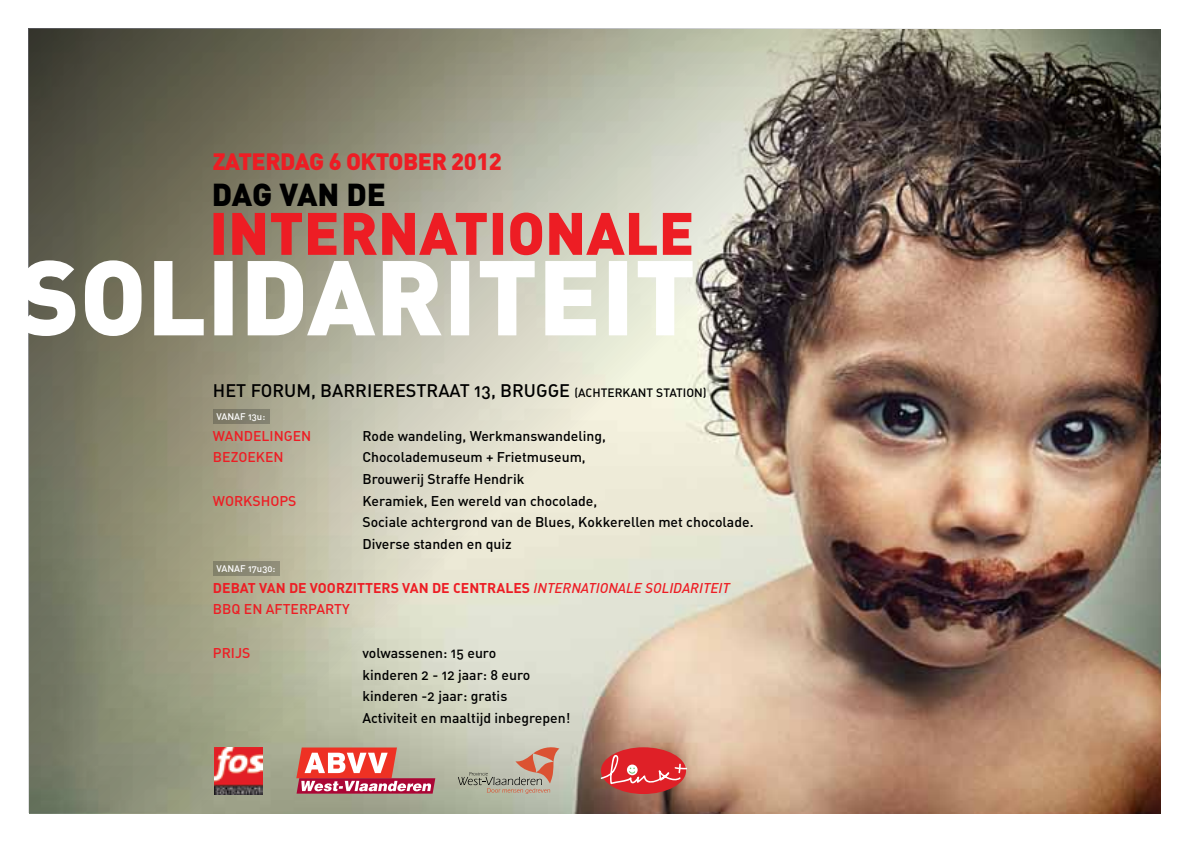
<style>
.page{position:relative;width:1191px;height:842px;background:#fff}
.page>*{position:absolute;margin:0;border:0;box-sizing:border-box;transform-origin:0 0}
.t1{font:900 31.4px "DIN";letter-spacing:-.01em;color:#000}
.t2{font:900 23.4px "DIN";letter-spacing:-.02em;color:#ed1d24}
.t3{font:18px "DIN Medium Alternate";color:#000}
.t4{font:14px/21.8px "DIN Medium Alternate";color:#000}
.t5{font:500 14px/21.8px "DIN";color:#000}
.t6{font:14px "DIN Bold Alternate";color:#ed1d24}
.t7{font:14px "DIN Medium Alternate";color:#ed1d24}
.t8{font:9.6px "DIN Medium Alternate";color:#fff}
.s1{font-size:12px}
.s2{font-family:"DIN";font-weight:500;font-style:italic}
</style>
<div class="page">
<img style="left:28px;top:28px;width:1131px;height:784px">
<svg style="left:296px;top:747px;width:139px;height:47px"></svg>
<svg style="left:458px;top:747px;width:101px;height:47px;background:#bbab9a"></svg>
<img style="left:214px;top:747px;width:49px;height:47px">
<div style="left:601px;top:747px;width:85px;height:47px;background:#df2027;border-radius:50%"></div>
<svg style="left:601px;top:754px;width:86px;height:35px"></svg>
<svg style="left:28px;top:260px;width:664px;height:76px"></svg>
<svg style="left:213px;top:213px;width:478px;height:42px;background:#d55f5c"></svg>
<div style="left:213px;top:410px;width:57px;height:14px;background:#7d7b6b"></div>
<div style="left:213px;top:561px;width:66px;height:14px;background:#898773"></div>
<h2 class="t2" style="left:213px;top:146px;width:83px">ZATERDAG</h2>
<h2 class="t2" style="left:329px;top:146px;width:175px">6 OKTOBER 2012</h2>
<h1 class="t1" style="left:212px;top:173px;width:176px">DAG VAN DE</h1>
<p class="t3" style="left:213px;top:379px;width:495px">Het Forum, Barrierestraat 13, Brugge <span class="s1">(achterkant station)</span></p>
<p class="t7" style="left:213px;top:426px;width:100px">Wandelingen</p>
<p class="t5" style="left:362px;top:424px;width:245px">Rode wandeling, Werkmanswandeling,</p>
<p class="t7" style="left:213px;top:448px;width:72px">Bezoeken</p>
<p class="t5" style="left:362px;top:446px;width:225px">Chocolademuseum + Frietmuseum,<br>Brouwerij Straffe Hendrik</p>
<p class="t7" style="left:213px;top:492px;width:85px">Workshops</p>
<p class="t4" style="left:362px;top:489px;width:393px">Keramiek, Een wereld van chocolade,<br>Sociale achtergrond van de Blues, Kokkerellen met chocolade.<br>Diverse standen en quiz</p>
<p class="t6" style="left:213px;top:578px;width:518px">DEBAT VAN DE VOORZITTERS VAN DE CENTRALES <span class="s2">INTERNATIONALE SOLIDARITEIT</span></p>
<p class="t7" style="left:213px;top:600px;width:138px">BBQ en afterparty</p>
<p class="t7" style="left:213px;top:644px;width:39px">Prijs</p>
<p class="t4" style="left:362px;top:641px;width:209px">volwassenen: 15 euro<br>kinderen 2 - 12 jaar: 8 euro kinderen -2 jaar: gratis<br>Activiteit en maaltijd inbegrepen!</p>
<p class="t8" style="left:216px;top:410px;width:50px">vanaf 13u:</p>
<p class="t8" style="left:216px;top:563px;width:60px">vanaf 17u30:</p>
</div>
